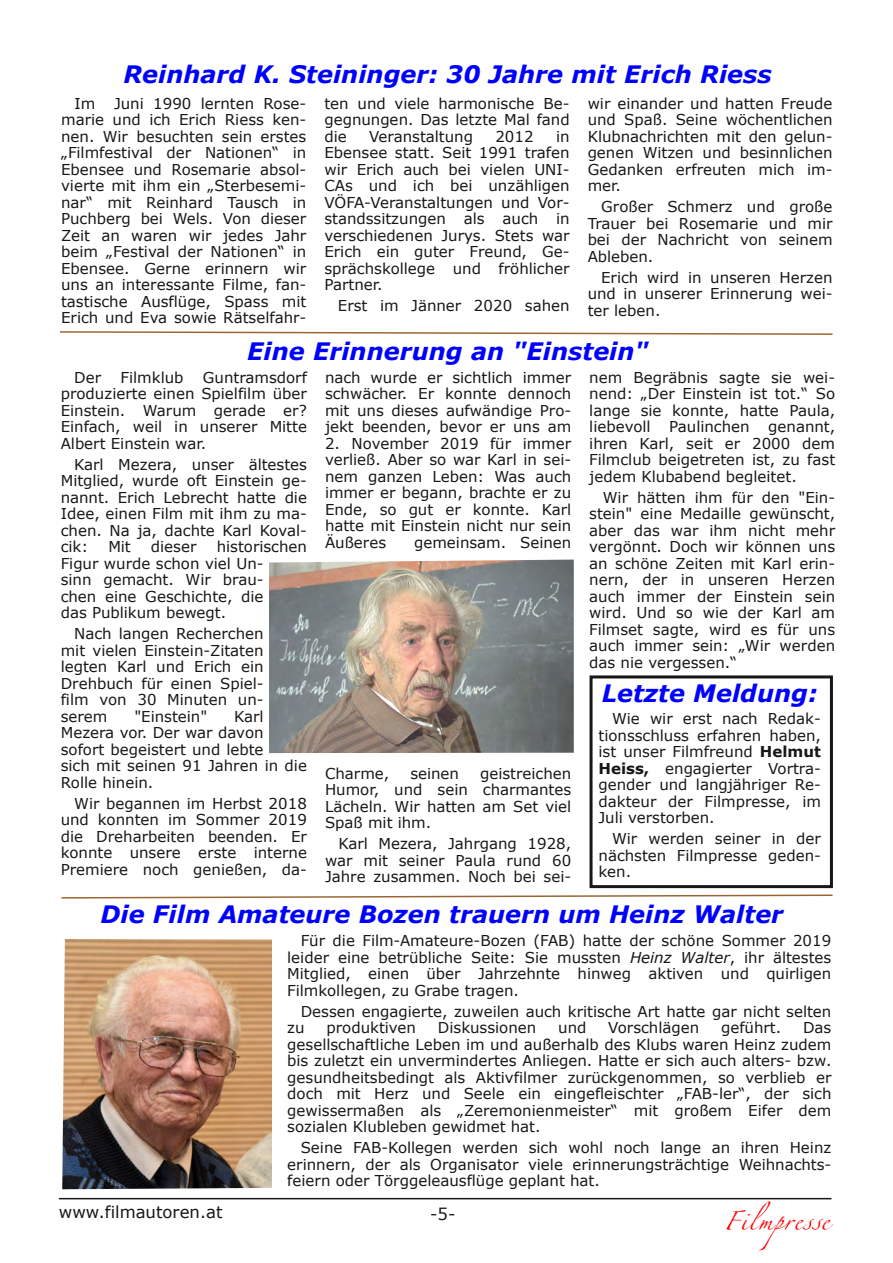
<style>
.page{position:relative;width:893px;height:1263px;background:#fff}
.page>*{position:absolute;margin:0;border:0;box-sizing:border-box;transform-origin:0 0}
.t1{font:42px "Zapfino Linotype One";letter-spacing:.02em;color:#f00}
.t2{font:italic 700 24px "Verdana";color:#00f}
.t3{font:16.5px "Verdana";color:#171715}
.t4{font:15px/16.5px "Verdana";letter-spacing:-.005em;color:#171715;text-align:justify}
.s1{font-weight:700}
.s2{font-style:italic}
</style>
<div class="page">
<hr style="left:59px;top:1198px;width:772px;height:1px;background:#171715">
<img style="left:269px;top:560px;width:305px;height:193px">
<img style="left:62px;top:939px;width:210px;height:250px">
<svg style="left:61px;top:894px;width:772px;height:5px"></svg>
<svg style="left:60px;top:331px;width:773px;height:4px"></svg>
<div style="left:590px;top:675px;width:243px;height:213px;border:3px solid #171715"></div>
<h2 class="t2" style="left:123px;top:58px;width:650px">Reinhard K. Steininger: 30 Jahre mit Erich Riess</h2>
<p class="t4" style="left:61px;top:95px;width:247px;text-indent:13px">Im Juni 1990 lernten Rose&shy;marie und ich Erich Riess ken&shy;nen. Wir besuchten sein erstes „Filmfestival der Nationen“ in Ebensee und Rosemarie absol&shy;vierte mit ihm ein „Sterbesemi&shy;nar“ mit Reinhard Tausch in Puchberg bei Wels. Von dieser Zeit an waren wir jedes Jahr beim „Festival der Nationen“ in Ebensee. Gerne erinnern wir uns an interessante Filme, fan&shy;tastische Ausflüge, Spass mit Erich und Eva sowie Rätselfahr-</p>
<p class="t4" style="left:324px;top:95px;width:247px">ten und viele harmonische Be&shy;gegnungen. Das letzte Mal fand die</p>
<p class="t4" style="left:588px;top:95px;width:246px">wir einander und hatten Freude und Spaß. Seine wöchentlichen Klubnachrichten mit den gelun&shy;genen Witzen und besinnlichen Gedanken erfreuten mich im&shy;mer.</p>
<p class="t4" style="left:588px;top:199px;width:246px;text-indent:14px">Großer Schmerz und große Trauer bei Rosemarie und mir bei der Nachricht von seinem Ableben.</p>
<p class="t4" style="left:588px;top:269px;width:246px;text-indent:13px">Erich wird in unseren Herzen und in unserer Erinnerung wei&shy;ter leben.</p>
<p class="t4" style="left:369px;top:128px;width:105px">Veranstaltung</p>
<p class="t4" style="left:495px;top:128px;width:40px">2012</p>
<p class="t4" style="left:324px;top:128px;width:247px;text-indent:232px">in Ebensee statt. Seit 1991 trafen wir Erich auch bei vielen UNI-CAs und ich bei unzähligen VÖFA-Veranstaltungen und Vor&shy;standssitzungen als auch in verschiedenen Jurys. Stets war Erich ein guter Freund, Ge&shy;sprächskollege und fröhlicher Partner.</p>
<p class="t4" style="left:338px;top:298px;width:233px">Erst im Jänner 2020 sahen</p>
<h2 class="t2" style="left:247px;top:336px;width:403px">Eine Erinnerung an "Einstein"</h2>
<p class="t4" style="left:61px;top:369px;width:248px;text-indent:142px">Guntramsdorf produzierte einen Spielfilm über Einstein. Warum gerade er?<br>Einfach, weil in unserer Mitte Albert Einstein war.</p>
<p class="t4" style="left:61px;top:456px;width:248px;text-indent:14px">Karl Mezera, unser ältestes Mitglied, wurde oft Einstein ge&shy;nannt. Erich Lebrecht hatte die Idee, einen Film mit ihm zu ma&shy;chen. Na ja, dachte Karl Koval&shy;cik:</p>
<p class="t4" style="left:74px;top:369px;width:28px">Der</p>
<p class="t4" style="left:121px;top:369px;width:64px">Filmklub</p>
<p class="t4" style="left:61px;top:539px;width:248px;text-align:left;text-indent:156px">historischen<br>Figur wurde schon viel Un-<br>sinn gemacht. Wir brau-<br>chen eine Geschichte, die<br>das Publikum bewegt.</p>
<p class="t4" style="left:61px;top:626px;width:204px;text-indent:14px">Nach langen Recherchen mit vielen Einstein-Zitaten legten Karl und Erich ein Drehbuch für einen Spiel&shy;film von 30 Minuten un&shy;serem</p>
<p class="t4" style="left:108px;top:539px;width:24px">Mit</p>
<p class="t4" style="left:151px;top:539px;width:47px">dieser</p>
<p class="t4" style="left:61px;top:708px;width:248px;text-align:left;text-indent:173px">Karl<br>Mezera vor. Der war davon sofort begeistert und lebte<br>sich mit seinen 91 Jahren in die<br>Rolle hinein.</p>
<p class="t4" style="left:61px;top:795px;width:248px;text-indent:13px">Wir begannen im Herbst 2018 und konnten im Sommer 2019 die Dreharbeiten beenden. Er konnte unsere erste interne Premiere noch genießen, da-</p>
<p class="t4" style="left:134px;top:708px;width:74px">"Einstein"</p>
<p class="t4" style="left:325px;top:369px;width:248px">nach wurde er sichtlich immer schwächer. Er konnte dennoch mit uns dieses aufwändige Pro&shy;jekt beenden, bevor er uns am</p>
<p class="t4" style="left:325px;top:435px;width:248px">2. November 2019 für immer verließ. Aber so war Karl in sei&shy;nem ganzen Leben: Was auch immer er begann, brachte er zu Ende, so gut er konnte. Karl hatte mit Einstein nicht nur sein Äußeres</p>
<p class="t4" style="left:414px;top:534px;width:159px">gemeinsam. Seinen</p>
<p class="t4" style="left:325px;top:765px;width:248px;text-indent:155px">geistreichen Humor, und sein charmantes Lächeln. Wir hatten am Set viel Spaß mit ihm.</p>
<p class="t4" style="left:325px;top:836px;width:248px;text-indent:14px">Karl Mezera, Jahrgang 1928, war mit seiner Paula rund 60<br>Jahre zusammen. Noch bei sei-</p>
<p class="t4" style="left:325px;top:765px;width:66px">Charme,</p>
<p class="t4" style="left:410px;top:765px;width:50px">seinen</p>
<p class="t4" style="left:589px;top:369px;width:247px">nem Begräbnis sagte sie wei&shy;nend: „Der Einstein ist tot.“ So lange sie konnte, hatte Paula, liebevoll Paulinchen genannt, ihren Karl, seit er 2000 dem Filmclub beigetreten ist, zu fast jedem Klubabend begleitet.</p>
<p class="t4" style="left:589px;top:489px;width:247px;text-indent:14px">Wir hätten ihm für den "Ein&shy;stein" eine Medaille gewünscht, aber das war ihm nicht mehr vergönnt. Doch wir können uns an schöne Zeiten mit Karl erin&shy;nern, der in unseren Herzen auch immer der Einstein sein wird. Und so wie der Karl am Filmset sagte, wird es für uns auch immer sein: „Wir werden das nie vergessen.“</p>
<h2 class="t2" style="left:602px;top:678px;width:217px">Letzte Meldung:</h2>
<p class="t4" style="left:598px;top:711px;width:224px;text-indent:14px">Wie wir erst nach Redak&shy;tionsschluss erfahren haben, ist unser Filmfreund <span class="s1">Helmut Heiss,</span> engagierter Vortra&shy;gender und langjähriger Re&shy;dakteur der Filmpresse, im Juli verstorben.</p>
<p class="t4" style="left:599px;top:831px;width:224px;text-indent:13px">Wir werden seiner in der nächsten Filmpresse geden&shy;ken.</p>
<h2 class="t2" style="left:101px;top:898px;width:684px">Die Film Amateure Bozen trauern um Heinz Walter</h2>
<p class="t3" style="left:59px;top:1202px;width:165px">www.filmautoren.at</p>
<p class="t4" style="left:287px;top:933px;width:546px;text-indent:14px">Für die Film-Amateure-Bozen (FAB) hatte der schöne Sommer 2019 leider eine betrübliche Seite: Sie mussten <span class="s2">Heinz Walter</span>, ihr ältestes Mitglied, einen über Jahrzehnte hinweg aktiven und quirligen Filmkollegen, zu Grabe tragen.</p>
<p class="t4" style="left:287px;top:1003px;width:546px;text-indent:14px">Dessen engagierte, zuweilen auch kritische Art hatte gar nicht selten zu</p>
<p class="t4" style="left:327px;top:1020px;width:91px">produktiven</p>
<p class="t4" style="left:438px;top:1020px;width:100px">Diskussionen</p>
<p class="t4" style="left:558px;top:1020px;width:30px">und</p>
<p class="t4" style="left:608px;top:1020px;width:92px">Vorschlägen</p>
<p class="t4" style="left:721px;top:1020px;width:62px">geführt.</p>
<p class="t4" style="left:287px;top:1020px;width:546px;text-indent:516px">Das gesellschaftliche Leben im und außerhalb des Klubs waren Heinz zudem bis zuletzt ein unvermindertes Anliegen. Hatte er sich auch alters- bzw. gesundheitsbedingt als Aktivfilmer zurückgenommen, so verblieb er doch mit Herz und Seele ein eingefleischter „FAB-ler“, der sich gewissermaßen als „Zeremonienmeister“ mit großem Eifer dem sozialen Klubleben gewidmet hat.</p>
<p class="t4" style="left:287px;top:1140px;width:546px;text-indent:14px">Seine FAB-Kollegen werden sich wohl noch lange an ihren Heinz erinnern, der als Organisator viele erinnerungsträchtige Weihnachts&shy;feiern oder Törggeleausflüge geplant hat.</p>
<p class="t3" style="left:430px;top:1203px;width:27px">-5-</p>
<h1 class="t1" style="left:724px;top:1190px;width:107px">Filmpresse</h1>
</div>
